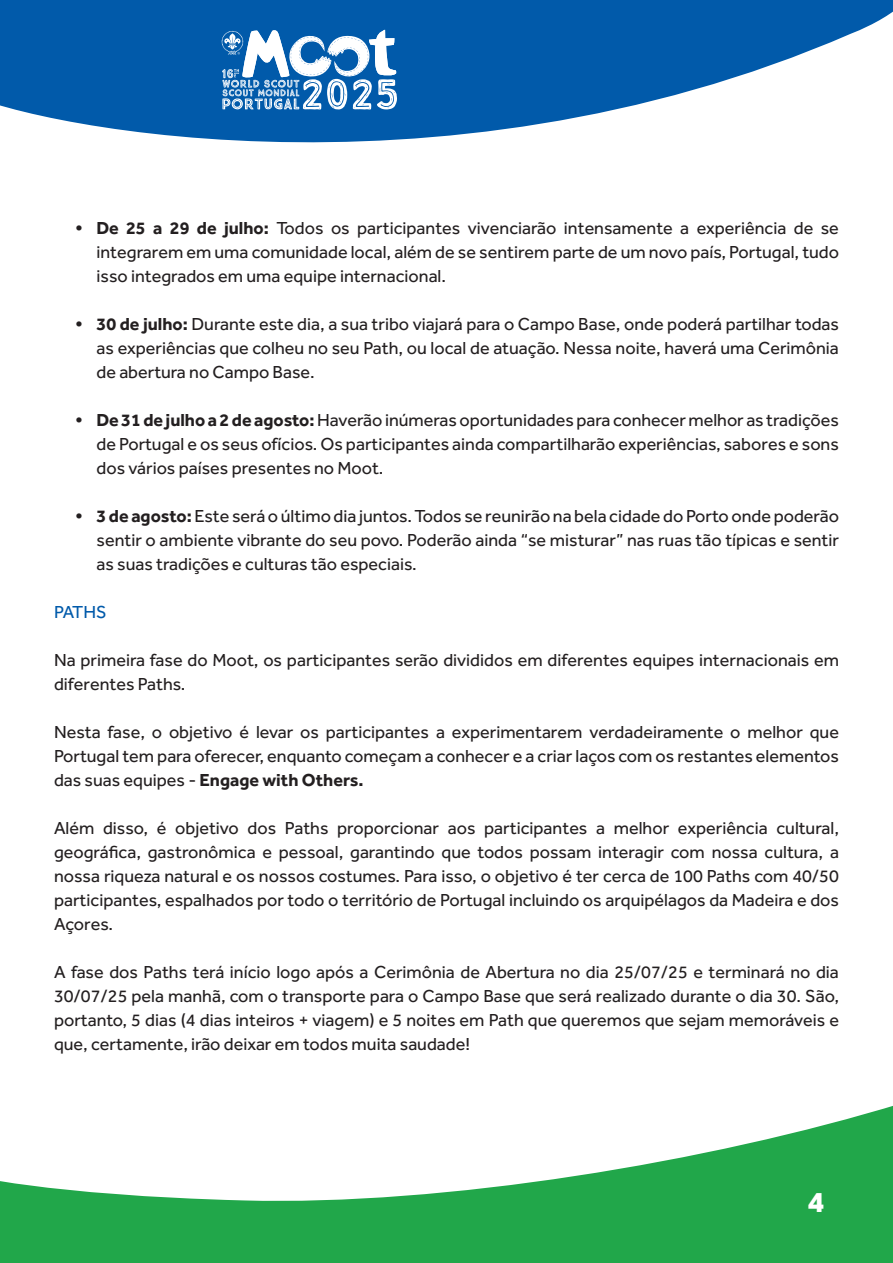
<style>
.page{position:relative;width:893px;height:1263px;background:#fff}
.page>*{position:absolute;margin:0;border:0;box-sizing:border-box;transform-origin:0 0}
.t1{font:800 30px "Effra";color:#fff}
.t2{font:18px/24px "Effra";color:#231f20;text-align:justify}
.t3{font:18px "Effra";letter-spacing:-.04em;color:#015aaa}
.s1{font-weight:700}
</style>
<div class="page">
<svg style="left:0;top:1106px;width:893px;height:157px;fill:#21a74a"></svg>
<svg style="left:0;top:0;width:893px;height:143px;fill:#015aaa"></svg>
<svg style="left:222px;top:30px;width:175px;height:80px"></svg>
<p class="t2" style="left:97px;top:216px;width:744px;text-indent:-21px"><span class="s1">• De 25 a 29 de julho:</span> Todos os participantes vivenciarão intensamente a experiência de se integrarem em uma comunidade local, além de se sentirem parte de um novo país, Portugal, tudo isso integrados em uma equipe internacional.</p>
<p class="t2" style="left:97px;top:312px;width:744px;text-indent:-21px"><span class="s1">• 30 de julho:</span> Durante este dia, a sua tribo viajará para o Campo Base, onde poderá partilhar todas as experiências que colheu no seu Path, ou local de atuação. Nessa noite, haverá uma Cerimônia de abertura no Campo Base.</p>
<p class="t2" style="left:97px;top:408px;width:744px;text-indent:-21px"><span class="s1">• De 31 de julho a 2 de agosto:</span> Haverão inúmeras oportunidades para conhecer melhor as tradições de Portugal e os seus ofícios. Os participantes ainda compartilharão experiências, sabores e sons dos vários países presentes no Moot.</p>
<p class="t2" style="left:97px;top:504px;width:744px;text-indent:-21px"><span class="s1">• 3 de agosto:</span> Este será o último dia juntos. Todos se reunirão na bela cidade do Porto onde poderão sentir o ambiente vibrante do seu povo. Poderão ainda “se misturar” nas ruas tão típicas e sentir as suas tradições e culturas tão especiais.</p>
<p class="t3" style="left:54px;top:602px;width:54px">PATHS</p>
<p class="t2" style="left:54px;top:648px;width:786px">Na primeira fase do Moot, os participantes serão divididos em diferentes equipes internacionais em diferentes Paths.</p>
<p class="t2" style="left:54px;top:720px;width:786px">Nesta fase, o objetivo é levar os participantes a experimentarem verdadeiramente o melhor que Portugal tem para oferecer, enquanto começam a conhecer e a criar laços com os restantes elementos das suas equipes - <span class="s1">Engage with Others.</span></p>
<p class="t2" style="left:54px;top:816px;width:786px">Além disso, é objetivo dos Paths proporcionar aos participantes a melhor experiência cultural, geográfica, gastronômica e pessoal, garantindo que todos possam interagir com nossa cultura, a nossa riqueza natural e os nossos costumes. Para isso, o objetivo é ter cerca de 100 Paths com 40/50 participantes, espalhados por todo o território de Portugal incluindo os arquipélagos da Madeira e dos Açores.</p>
<p class="t2" style="left:54px;top:960px;width:787px">A fase dos Paths terá início logo após a Cerimônia de Abertura no dia 25/07/25 e terminará no dia 30/07/25 pela manhã, com o transporte para o Campo Base que será realizado durante o dia 30. São, portanto, 5 dias (4 dias inteiros + viagem) e 5 noites em Path que queremos que sejam memoráveis e que, certamente, irão deixar em todos muita saudade!</p>
<h1 class="t1" style="left:808px;top:1183px;width:18px">4</h1>
</div>
